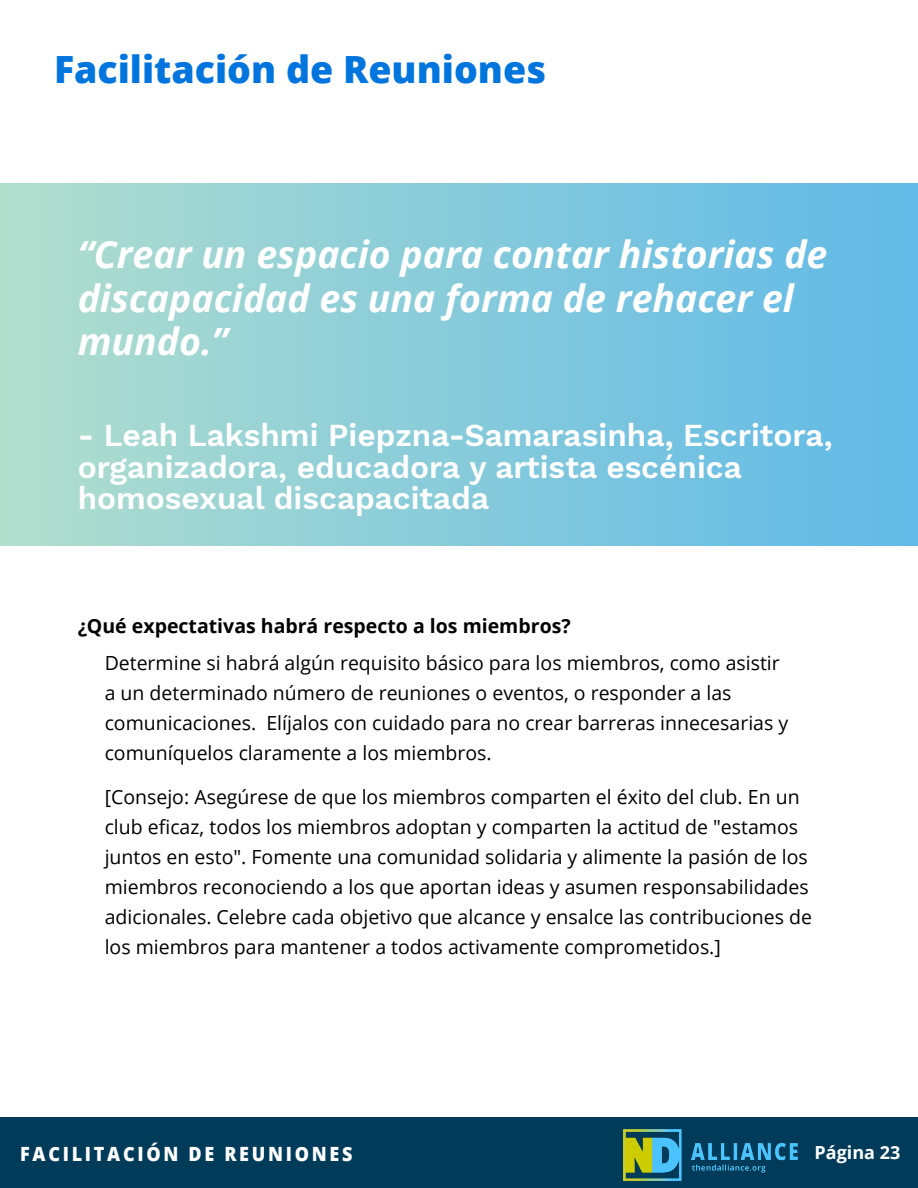
<style>
.page{position:relative;width:918px;height:1188px;background:#fff}
.page>*{position:absolute;margin:0;border:0;box-sizing:border-box;transform-origin:0 0}
.t1{font:italic 700 37.5px/43.5px "Open Sans";color:#fff}
.t2{font:800 37.5px "Open Sans";color:#0075de}
.t3{font:600 31.5px/31.5px "Work Sans";color:#fff}
.t4{font:800 19.65px "Open Sans";letter-spacing:.15em;color:#fff;scale:.92 1}
.t5{font:19.5px/30px "Open Sans";color:#000}
.t6{font:700 19.5px "Open Sans";color:#000}
.t7{font:700 18px "Open Sans";color:#fff}
</style>
<div class="page">
<div style="left:0;top:1117px;width:918px;height:71px;background:#003c5a"></div>
<img style="left:624px;top:1129px;width:174px;height:51px">
<div style="left:0;top:183px;width:918px;height:362px;background:linear-gradient(to right,#b1decd,#5fb9e7)"></div>
<h1 class="t2" style="left:54px;top:41px;width:494px">Facilitación de Reuniones</h1>
<h1 class="t1" style="left:78px;top:232px;width:751px">“Crear un espacio para contar historias de discapacidad es una forma de rehacer el mundo.”</h1>
<h2 class="t3" style="left:78px;top:421px;width:757px">- Leah Lakshmi Piepzna-Samarasinha, Escritora, organizadora, educadora y artista escénica homosexual discapacitada</h2>
<p class="t6" style="left:78px;top:613px;width:495px">¿Qué expectativas habrá respecto a los miembros?</p>
<p class="t5" style="left:105px;top:648px;width:685px">Determine si habrá algún requisito básico para los miembros, como asistir a un determinado número de reuniones o eventos, o responder a las comunicaciones. Elíjalos con cuidado para no crear barreras innecesarias y comuníquelos claramente a los miembros.</p>
<p class="t5" style="left:105px;top:781px;width:709px">[Consejo: Asegúrese de que los miembros comparten el éxito del club. En un club eficaz, todos los miembros adoptan y comparten la actitud de "estamos juntos en esto". Fomente una comunidad solidaria y alimente la pasión de los miembros reconociendo a los que aportan ideas y asumen responsabilidades adicionales. Celebre cada objetivo que alcance y ensalce las contribuciones de los miembros para mantener a todos activamente comprometidos.]</p>
<p class="t4" style="left:20px;top:1139px;width:363px">FACILITACIÓN DE REUNIONES</p>
<p class="t7" style="left:815px;top:1140px;width:87px">Página 23</p>
</div>
